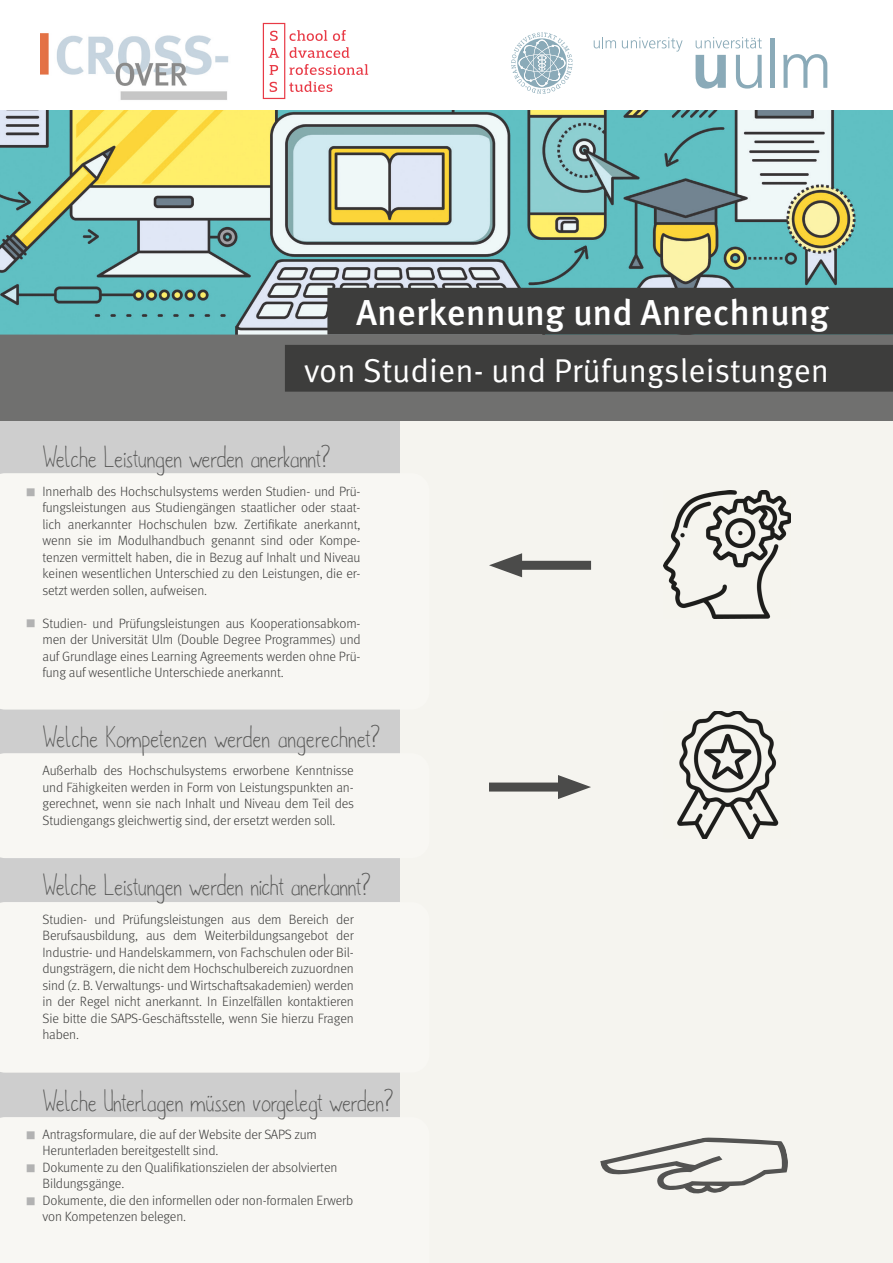
<style>
.page{position:relative;width:893px;height:1263px;background:#fff}
.page>*{position:absolute;margin:0;border:0;box-sizing:border-box;transform-origin:0 0}
.t1{font:500 36px "Meta OT";color:#fff}
.t2{font:33px "Meta OT Norm";color:#fff}
.t3{font:28.5px "metafors";letter-spacing:-.015em;color:#575756}
.t4{font:300 13.5px/16.5px "Meta OT";letter-spacing:-.01em;color:#3d3d3c;text-align:justify}
.t5{font:10.5px "Meta Bold Caps Expert";color:#b2b2b2}
</style>
<div class="page">
<img style="left:0;top:111px;width:893px;height:224px">
<div style="left:141px;top:348px;width:752px;height:915px;background:#f5f4ef"></div>
<div style="left:0;top:335px;width:893px;height:86px;background:#70706f"></div>
<div style="left:0;top:421px;width:400px;height:842px;background:#cecece"></div>
<div style="left:0;top:473px;width:400px;height:236px;background:#f8f7f3"></div>
<img style="left:40px;top:33px;width:189px;height:67px">
<svg style="left:263px;top:23px;width:105px;height:76px"></svg>
<div style="left:327px;top:288px;width:566px;height:47px;background:#3d3d3c"></div>
<div style="left:285px;top:345px;width:608px;height:47px;background:#3d3d3c"></div>
<img style="left:663px;top:491px;width:128px;height:127px">
<img style="left:677px;top:711px;width:102px;height:128px">
<div style="left:508px;top:561px;width:83px;height:9px;background:#4b4b4a"></div>
<svg style="left:489px;top:553px;width:33px;height:24px"></svg>
<div style="left:489px;top:782px;width:83px;height:9px;background:#4b4b4a"></div>
<svg style="left:558px;top:775px;width:33px;height:24px"></svg>
<div style="left:0;top:753px;width:400px;height:105px;background:#f8f7f3"></div>
<div style="left:0;top:902px;width:400px;height:171px;background:#f8f7f3"></div>
<div style="left:0;top:1117px;width:400px;height:146px;background:#f8f7f3"></div>
<svg style="left:511px;top:32px;width:317px;height:62px"></svg>
<h1 class="t1" style="left:356px;top:290px;width:475px">Anerkennung und Anrechnung</h1>
<h2 class="t2" style="left:304px;top:350px;width:527px">von Studien- und Prüfungsleistungen</h2>
<h3 class="t3" style="left:43px;top:438px;width:289px">Welche Leistungen werden anerkannt?</h3>
<p class="t4" style="left:43px;top:483px;width:320px">Innerhalb des Hochschulsystems werden Studien- und Prü&shy;fungsleistungen aus Studiengängen staatlicher oder staat&shy;lich anerkannter Hochschulen bzw. Zertifikate anerkannt, wenn sie im Modulhandbuch genannt sind oder Kompe&shy;tenzen vermittelt haben, die in Bezug auf Inhalt und Niveau keinen wesentlichen Unterschied zu den Leistungen, die er&shy;setzt werden sollen, aufweisen.</p>
<p class="t4" style="left:43px;top:615px;width:320px">Studien- und Prüfungsleistungen aus Kooperationsabkom&shy;men der Universität Ulm (Double Degree Programmes) und auf Grundlage eines Learning Agreements werden ohne Prü&shy;fung auf wesentliche Unterschiede anerkannt.</p>
<p class="t5" style="left:27px;top:485px;width:10px">Z</p>
<p class="t5" style="left:27px;top:617px;width:10px">Z</p>
<h3 class="t3" style="left:43px;top:718px;width:339px">Welche Kompetenzen werden angerechnet?</h3>
<p class="t4" style="left:43px;top:762px;width:313px">Außerhalb des Hochschulsystems erworbene Kenntnisse und Fähigkeiten werden in Form von Leistungspunkten an&shy;gerechnet, wenn sie nach Inhalt und Niveau dem Teil des Studiengangs gleichwertig sind, der ersetzt werden soll.</p>
<h3 class="t3" style="left:43px;top:867px;width:330px">Welche Leistungen werden nicht anerkannt?</h3>
<p class="t4" style="left:43px;top:911px;width:313px">Studien- und Prüfungsleistungen aus dem Bereich der Berufsausbildung, aus dem Weiterbildungsangebot der Industrie- und Handelskammern, von Fachschulen oder Bil&shy;dungsträgern, die nicht dem Hochschulbereich zuzuordnen sind (z. B. Verwaltungs- und Wirtschaftsakademien) werden in der Regel nicht anerkannt. In Einzelfällen kontaktieren Sie bitte die SAPS-Geschäftsstelle, wenn Sie hierzu Fragen haben.</p>
<h3 class="t3" style="left:43px;top:1082px;width:352px">Welche Unterlagen müssen vorgelegt werden?</h3>
<p class="t4" style="left:43px;top:1126px;width:312px;text-align:left">Antragsformulare, die auf der Website der SAPS zum Herunterladen bereitgestellt sind.<br>Dokumente zu den Qualifikationszielen der absolvierten Bildungsgänge.<br>Dokumente, die den informellen oder non-formalen Erwerb von Kompetenzen belegen.</p>
<p class="t5" style="left:27px;top:1128px;width:10px">Z</p>
<p class="t5" style="left:27px;top:1161px;width:10px">Z</p>
<p class="t5" style="left:27px;top:1194px;width:10px">Z</p>
</div>
